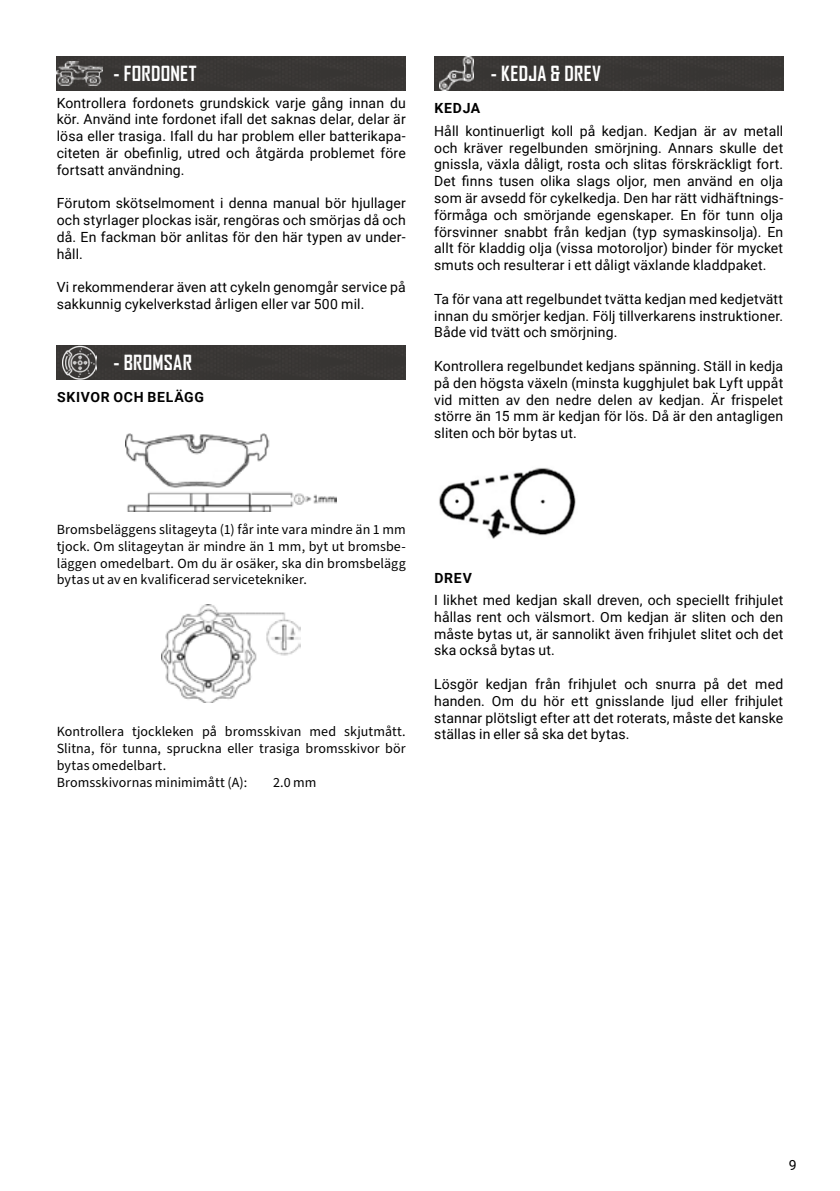
<style>
.page{position:relative;width:840px;height:1191px;background:#fff}
.page>*{position:absolute;margin:0;border:0;box-sizing:border-box;transform-origin:0 0}
.t1{font:700 20px "Agency FB";letter-spacing:.015em;color:#fff}
.t2{font:14px/16.8px "Roboto";letter-spacing:.01em;color:#000;text-align:justify}
.t3{font:14px/16.8px "Source Sans Pro";letter-spacing:.005em;color:#000;text-align:justify}
.t4{font:700 14px "Roboto";letter-spacing:.05em;color:#000}
</style>
<div class="page">
<div style="left:57px;top:57px;width:348px;height:34px;background:#393635"></div>
<img style="left:57px;top:62px;width:45px;height:24px">
<div style="left:57px;top:346px;width:348px;height:34px;background:#393635"></div>
<img style="left:62px;top:346px;width:34px;height:33px">
<img style="left:126px;top:433px;width:210px;height:78px">
<img style="left:162px;top:604px;width:138px;height:99px">
<div style="left:434px;top:57px;width:348px;height:34px;background:#393635"></div>
<img style="left:439px;top:57px;width:34px;height:34px">
<img style="left:439px;top:468px;width:137px;height:71px">
<h1 class="t1" style="left:113px;top:61px;width:84px">- FORDONET</h1>
<p class="t2" style="left:57px;top:94px;width:350px">Kontrollera fordonets grundskick varje gång innan du kör. Använd inte fordonet ifall det saknas delar, delar är lösa eller trasiga. Ifall du har problem eller batterikapa&shy;citeten är obefinlig, utred och åtgärda problemet före fortsatt användning.</p>
<p class="t2" style="left:57px;top:194px;width:350px">Förutom skötselmoment i denna manual bör hjullager och styrlager plockas isär, rengöras och smörjas då och då. En fackman bör anlitas för den här typen av under&shy;håll.</p>
<p class="t2" style="left:57px;top:278px;width:350px">Vi rekommenderar även att cykeln genomgår service på sakkunnig cykelverkstad årligen eller var 500 mil.</p>
<h1 class="t1" style="left:113px;top:350px;width:80px">- BROMSAR</h1>
<p class="t4" style="left:57px;top:387px;width:148px">SKIVOR OCH BELÄGG</p>
<h1 class="t1" style="left:490px;top:61px;width:112px">- KEDJA &amp; DREV</h1>
<p class="t4" style="left:434px;top:98px;width:47px">KEDJA</p>
<p class="t2" style="left:434px;top:122px;width:350px">Håll kontinuerligt koll på kedjan. Kedjan är av metall och kräver regelbunden smörjning. Annars skulle det gnissla, växla dåligt, rosta och slitas förskräckligt fort.<br>Det finns tusen olika slags oljor, men använd en olja som är avsedd för cykelkedja. Den har rätt vidhäftnings&shy;förmåga och smörjande egenskaper. En för tunn olja försvinner snabbt från kedjan (typ symaskinsolja). En allt för kladdig olja (vissa motoroljor) binder för mycket smuts och resulterar i ett dåligt växlande kladdpaket.</p>
<p class="t2" style="left:434px;top:290px;width:350px">Ta för vana att regelbundet tvätta kedjan med kedjetvätt innan du smörjer kedjan. Följ tillverkarens instruktioner.<br>Både vid tvätt och smörjning.</p>
<p class="t2" style="left:434px;top:357px;width:350px">Kontrollera regelbundet kedjans spänning. Ställ in kedja på den högsta växeln (minsta kugghjulet bak Lyft uppåt vid mitten av den nedre delen av kedjan. Är frispelet större än 15 mm är kedjan för lös. Då är den antagligen sliten och bör bytas ut.</p>
<p class="t3" style="left:57px;top:521px;width:350px">Bromsbeläggens slitageyta (1) får inte vara mindre än 1 mm tjock. Om slitageytan är mindre än 1 mm, byt ut bromsbe&shy;läggen omedelbart. Om du är osäker, ska din bromsbelägg bytas ut av en kvalificerad servicetekniker.</p>
<p class="t3" style="left:57px;top:724px;width:350px;text-align:left">Kontrollera tjockleken på bromsskivan med skjutmått.<br>Slitna, för tunna, spruckna eller trasiga bromsskivor bör bytas omedelbart.<br>Bromsskivornas minimimått (A):</p>
<p class="t3" style="left:273px;top:774px;width:45px">2.0 mm</p>
<p class="t4" style="left:434px;top:568px;width:39px">DREV</p>
<p class="t2" style="left:434px;top:591px;width:350px">I likhet med kedjan skall dreven, och speciellt frihjulet hållas rent och välsmort. Om kedjan är sliten och den måste bytas ut, är sannolikt även frihjulet slitet och det ska också bytas ut.</p>
<p class="t2" style="left:434px;top:675px;width:350px">Lösgör kedjan från frihjulet och snurra på det med handen. Om du hör ett gnisslande ljud eller frihjulet stannar plötsligt efter att det roterats, måste det kanske ställas in eller så ska det bytas.</p>
<p class="t2" style="left:788px;top:1156px;width:9px">9</p>
</div>
